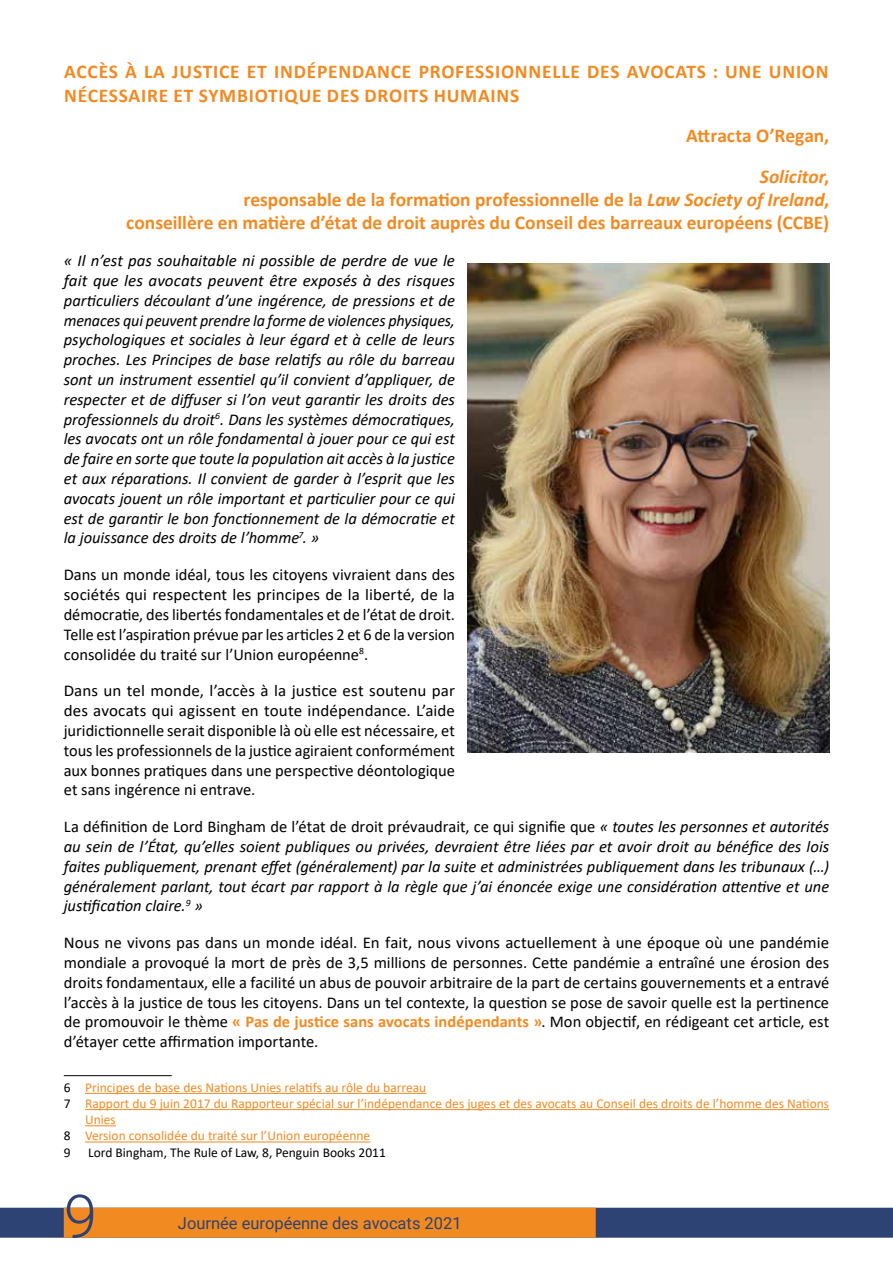
<style>
.page{position:relative;width:893px;height:1263px;background:#fff}
.page>*{position:absolute;margin:0;border:0;box-sizing:border-box;transform-origin:0 0}
.t1{font:300 60px "Roboto";color:#2c4373}
.t2{font:700 19.5px/40.3px "Calibri";color:#f28a22;text-align:right}
.t3{font:700 19.5px/23.4px "Calibri";letter-spacing:.04em;color:#f28a22}
.t4{font:italic 16.5px/19.8px "Calibri";color:#000;text-align:justify}
.t5{font:16.5px/19.8px "Calibri";color:#000;text-align:justify}
.t6{font:16.5px "Roboto";color:#2c4373}
.t7{font:13.5px "Calibri";color:#f28a22}
.t8{font:13.5px "Calibri";color:#000}
.s1{font-style:italic}
.s2{font-style:normal}
.s3{font-weight:700;color:#f28a22}
.s4{color:#000}
</style>
<div class="page">
<div style="left:0;top:1208px;width:893px;height:30px;background:#2c4373"></div>
<div style="left:64px;top:1208px;width:532px;height:30px;background:#f28a22"></div>
<hr style="left:64px;top:1075px;width:108px;height:1px;background:#000">
<hr style="left:85px;top:1093px;width:341px;height:1px;background:#f28a22">
<hr style="left:85px;top:1109px;width:744px;height:1px;background:#f28a22">
<hr style="left:85px;top:1125px;width:31px;height:1px;background:#f28a22">
<hr style="left:85px;top:1141px;width:285px;height:1px;background:#f28a22">
<img style="left:468px;top:264px;width:361px;height:489px">
<p class="t3" style="left:64px;top:60px;width:766px">ACCÈS À LA JUSTICE ET INDÉPENDANCE PROFESSIONNELLE DES AVOCATS : UNE UNION<br>NÉCESSAIRE ET SYMBIOTIQUE DES DROITS HUMAINS</p>
<p class="t2" style="left:686px;top:115px;width:145px">Attracta O’Regan,<br><span class="s1">Solicitor</span>,</p>
<p class="t2" style="left:126px;top:188px;width:704px;line-height:23.4px">responsable de la formation professionnelle de la <span class="s1">Law Society of Ireland</span>,<br>conseillère en matière d’état de droit auprès du Conseil des barreaux européens (CCBE)</p>
<p class="t4" style="left:64px;top:250px;width:393px">« Il n’est pas souhaitable ni possible de perdre de vue le fait que les avocats peuvent être exposés à des risques particuliers découlant d’une ingérence, de pressions et de menaces qui peuvent prendre la forme de violences physiques, psychologiques et sociales à leur égard et à celle de leurs proches. Les Principes de base relatifs au rôle du barreau sont un instrument essentiel qu’il convient d’appliquer, de respecter et de diffuser si l’on veut garantir les droits des professionnels du droit<sup>6</sup>. Dans les systèmes démocratiques, les avocats ont un rôle fondamental à jouer pour ce qui est de faire en sorte que toute la population ait accès à la justice et aux réparations. Il convient de garder à l’esprit que les avocats jouent un rôle important et particulier pour ce qui est de garantir le bon fonctionnement de la démocratie et la jouissance des droits de l’homme<sup>7</sup>. »</p>
<p class="t5" style="left:64px;top:564px;width:393px">Dans un monde idéal, tous les citoyens vivraient dans des sociétés qui respectent les principes de la liberté, de la démocratie, des libertés fondamentales et de l’état de droit.<br>Telle est l’aspiration prévue par les articles 2 et 6 de la version consolidée du traité sur l’Union européenne<sup>8</sup>.</p>
<p class="t5" style="left:64px;top:680px;width:393px">Dans un tel monde, l’accès à la justice est soutenu par des avocats qui agissent en toute indépendance. L’aide juridictionnelle serait disponible là où elle est nécessaire, et tous les professionnels de la justice agiraient conformément aux bonnes pratiques dans une perspective déontologique et sans ingérence ni entrave.</p>
<p class="t4" style="left:64px;top:816px;width:767px"><span class="s2">La définition de Lord Bingham de l’état de droit prévaudrait, ce qui signifie que</span> « toutes les personnes et autorités au sein de l’État, qu’elles soient publiques ou privées, devraient être liées par et avoir droit au bénéfice des lois faites publiquement, prenant effet (généralement) par la suite et administrées publiquement dans les tribunaux (…) généralement parlant, tout écart par rapport à la règle que j’ai énoncée exige une considération attentive et une justification claire.<sup>9</sup> »</p>
<p class="t5" style="left:64px;top:932px;width:767px">Nous ne vivons pas dans un monde idéal. En fait, nous vivons actuellement à une époque où une pandémie mondiale a provoqué la mort de près de 3,5 millions de personnes. Cette pandémie a entraîné une érosion des droits fondamentaux, elle a facilité un abus de pouvoir arbitraire de la part de certains gouvernements et a entravé l’accès à la justice de tous les citoyens. Dans un tel contexte, la question se pose de savoir quelle est la pertinence de promouvoir le thème <span class="s3">« Pas de justice sans avocats indépendants »</span>. Mon objectif, en rédigeant cet article, est d’étayer cette affirmation importante.</p>
<p class="t7" style="left:64px;top:1078px;width:364px"><span class="s4">6</span> Principes de base des Nations Unies relatifs au rôle du barreau</p>
<p class="t7" style="left:64px;top:1094px;width:767px"><span class="s4">7</span> Rapport du 9 juin 2017 du Rapporteur spécial sur l’indépendance des juges et des avocats au Conseil des droits de l’homme des Nations</p>
<p class="t7" style="left:85px;top:1110px;width:32px">Unies</p>
<p class="t7" style="left:64px;top:1126px;width:308px"><span class="s4">8</span> Version consolidée du traité sur l’Union européenne</p>
<p class="t8" style="left:64px;top:1143px;width:8px">9</p>
<p class="t8" style="left:88px;top:1143px;width:299px">Lord Bingham, The Rule of Law, 8, Penguin Books 2011</p>
<h1 class="t1" style="left:64px;top:1174px;width:35px">9</h1>
<p class="t6" style="left:178px;top:1211px;width:285px">Journée européenne des avocats 2021</p>
</div>
